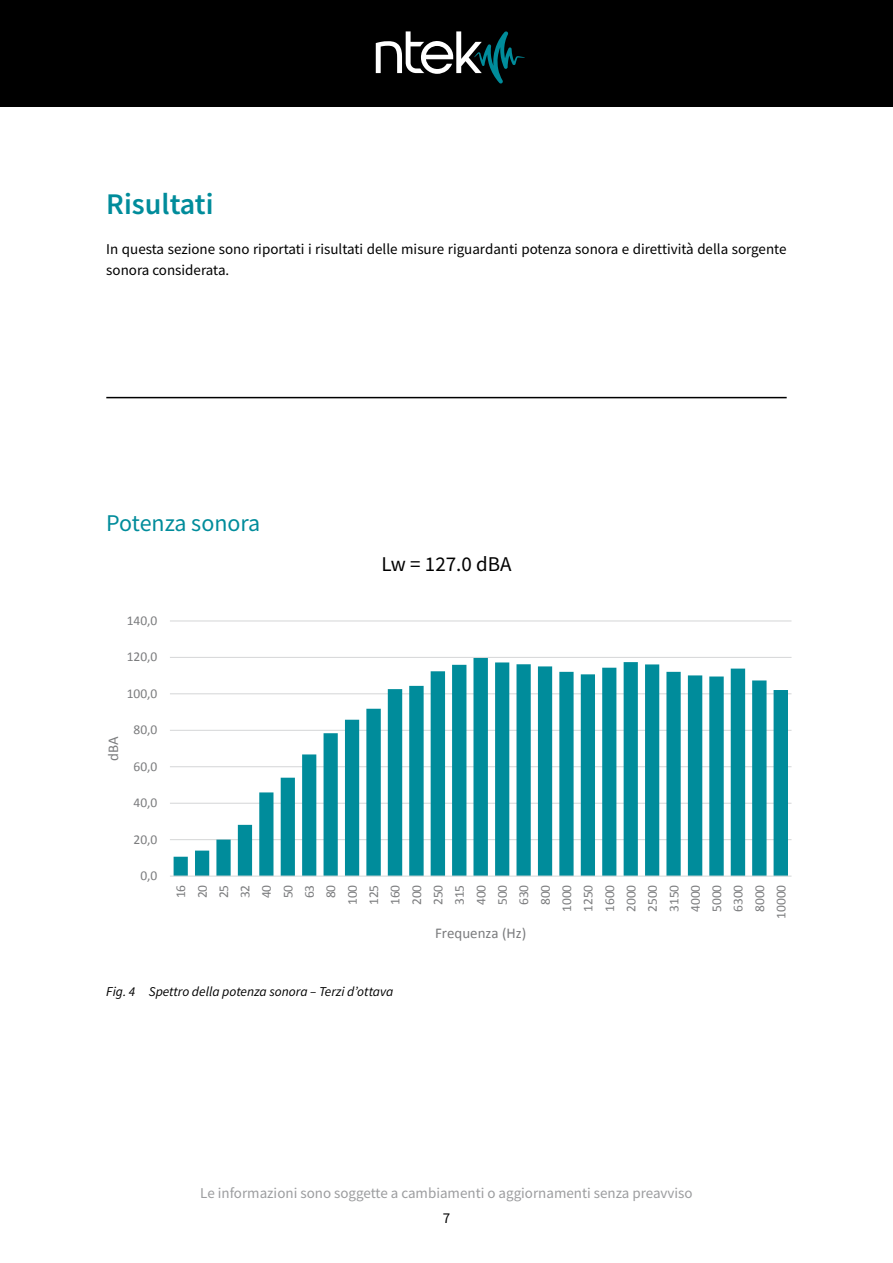
<style>
.page{position:relative;width:893px;height:1263px;background:#fff}
.page>*{position:absolute;margin:0;border:0;box-sizing:border-box;transform-origin:0 0}
.t1{font:600 30px "Source Sans Pro";color:#008c9b}
.t2{font:24px "Source Sans Pro";color:#008c9b}
.t3{font:21px "Source Sans Pro";color:#000}
.t4{font:15px/21px "Source Sans Pro";color:#000}
.t5{font:15px "Source Sans Pro";color:#9c9d9f}
.t6{font:15px "Calibri";color:#7b7c7e}
.t7{font:13.5px/21.5px "Calibri";color:#7b7c7e;text-align:right}
.t8{font:italic 13.5px "Source Sans Pro";color:#000}
</style>
<div class="page">
<div style="left:0;top:0;width:893px;height:106px;background:#000"></div>
<svg style="left:376px;top:31px;width:149px;height:52px"></svg>
<hr style="left:170px;top:839px;width:621px;height:1px;background:#d9dadb">
<hr style="left:170px;top:803px;width:621px;height:1px;background:#d9dadb">
<hr style="left:170px;top:766px;width:621px;height:1px;background:#d9dadb">
<hr style="left:170px;top:730px;width:621px;height:1px;background:#d9dadb">
<hr style="left:170px;top:693px;width:621px;height:1px;background:#d9dadb">
<hr style="left:170px;top:657px;width:621px;height:1px;background:#d9dadb">
<hr style="left:170px;top:620px;width:621px;height:1px;background:#d9dadb">
<svg style="left:174px;top:658px;width:614px;height:217px"></svg>
<hr style="left:170px;top:875px;width:621px;height:2px;background:#d9dadb">
<hr style="left:106px;top:397px;width:681px;height:1px;background:#000">
<h1 class="t1" style="left:106px;top:193px;width:109px">Risultati</h1>
<p class="t4" style="left:106px;top:239px;width:682px">In questa sezione sono riportati i risultati delle misure riguardanti potenza sonora e direttività della sorgente sonora considerata.</p>
<h2 class="t2" style="left:106px;top:513px;width:156px">Potenza sonora</h2>
<p class="t7" style="left:127px;top:611px;width:32px">140,0</p>
<p class="t7" style="left:127px;top:647px;width:32px">120,0</p>
<p class="t7" style="left:127px;top:683px;width:32px">100,0</p>
<p class="t6" style="left:108px;top:761px;width:26px;rotate:-90deg">dBA</p>
<p class="t7" style="left:134px;top:720px;width:25px">80,0</p>
<p class="t7" style="left:134px;top:756px;width:25px">60,0</p>
<p class="t7" style="left:134px;top:793px;width:25px">40,0</p>
<p class="t7" style="left:134px;top:829px;width:25px">20,0</p>
<p class="t7" style="left:140px;top:866px;width:19px">0,0</p>
<h3 class="t3" style="left:381px;top:554px;width:132px">Lw = 127.0 dBA</h3>
<p class="t7" style="left:171px;top:919px;width:36px;rotate:-90deg">16<br>20<br>25<br>32<br>40<br>50<br>63<br>80<br>100<br>125<br>160<br>200<br>250<br>315<br>400<br>500<br>630<br>800<br>1000<br>1250<br>1600<br>2000<br>2500<br>3150<br>4000<br>5000<br>6300<br>8000<br>10000</p>
<p class="t8" style="left:106px;top:985px;width:289px">Fig. 4 Spettro della potenza sonora – Terzi d’ottava</p>
<p class="t6" style="left:435px;top:927px;width:93px">Frequenza (Hz)</p>
<p class="t5" style="left:200px;top:1186px;width:494px">Le informazioni sono soggette a cambiamenti o aggiornamenti senza preavviso</p>
<p class="t4" style="left:443px;top:1208px;width:9px">7</p>
</div>
